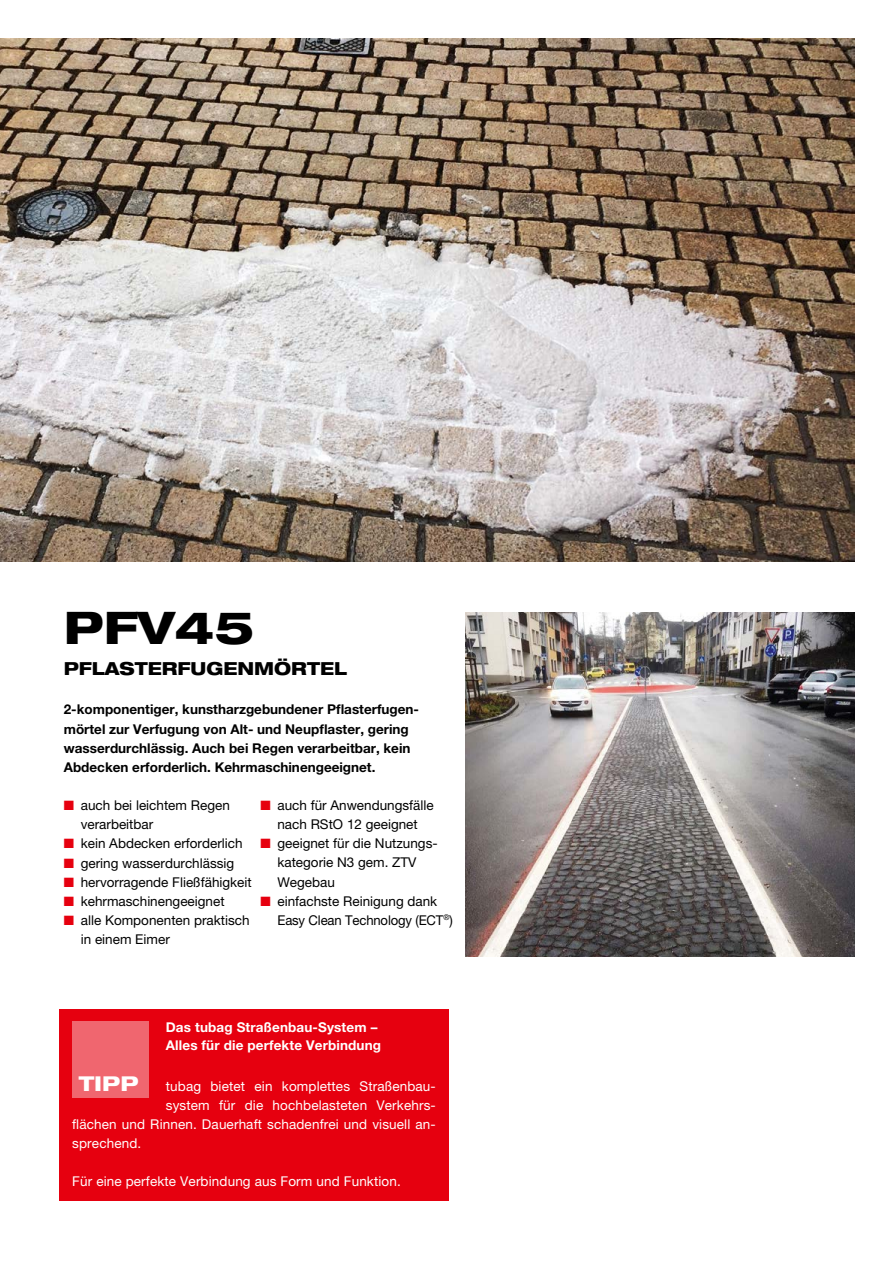
<style>
.page{position:relative;width:893px;height:1263px;background:#fff}
.page>*{position:absolute;margin:0;border:0;box-sizing:border-box;transform-origin:0 0}
.t1{font:800 expanded 45px "Helvetica Neue LT Pro";color:#000}
.t2{font:800 expanded 20.4px "Helvetica Neue LT Pro";color:#fff}
.t3{font:800 expanded 18px "Helvetica Neue LT Pro";color:#000;scale:.95 1}
.t4{font:13.5px/19.2px "Helvetica Neue LT Pro";color:#000}
.t5{font:700 13.5px/19.2px "Helvetica Neue LT Pro";color:#000}
.t6{font:13.5px "Helvetica Neue LT Pro";letter-spacing:.01em;color:#fff}
.t7{font:700 13.5px/18px "Helvetica Neue LT Pro";letter-spacing:.01em;color:#fff}
.s1{color:#e6000f}
</style>
<div class="page">
<img style="left:466px;top:612px;width:389px;height:345px">
<img style="left:0;top:38px;width:854px;height:523px">
<div style="left:60px;top:1009px;width:389px;height:191px;background:#e6000f"></div>
<div style="left:72px;top:1022px;width:77px;height:76px;background:#f0666f"></div>
<h1 class="t1" style="left:64px;top:599px;width:192px">PFV45</h1>
<h3 class="t3" style="left:64px;top:656px;width:300px">PFLASTERFUGENMÖRTEL</h3>
<p class="t5" style="left:64px;top:700px;width:355px">2-komponentiger, kunstharzgebundener Pflasterfugen&shy;mörtel zur Verfugung von Alt- und Neupflaster, gering wasserdurchlässig. Auch bei Regen verarbeitbar, kein Abdecken erforderlich. Kehrmaschinengeeignet.</p>
<p class="t4" style="left:81px;top:795px;width:151px;text-indent:-17px"><span class="s1">■</span> auch bei leichtem Regen verarbeitbar</p>
<p class="t4" style="left:64px;top:834px;width:180px"><span class="s1">■</span> kein Abdecken erforderlich</p>
<p class="t4" style="left:64px;top:853px;width:172px"><span class="s1">■</span> gering wasserdurchlässig</p>
<p class="t4" style="left:64px;top:872px;width:190px"><span class="s1">■</span> hervorragende Fließfähigkeit</p>
<p class="t4" style="left:64px;top:891px;width:162px"><span class="s1">■</span> kehrmaschinengeeignet</p>
<p class="t4" style="left:81px;top:910px;width:170px;text-indent:-17px"><span class="s1">■</span> alle Komponenten praktisch in einem Eimer</p>
<p class="t4" style="left:260px;top:795px;width:175px;text-align:center"><span class="s1">■</span> auch für Anwendungsfälle nach RStO 12 geeignet</p>
<p class="t4" style="left:277px;top:834px;width:162px;text-indent:-17px"><span class="s1">■</span> geeignet für die Nutzungs&shy;kategorie N3 gem. ZTV<br>Wegebau</p>
<p class="t4" style="left:277px;top:891px;width:177px;text-indent:-17px"><span class="s1">■</span> einfachste Reinigung dank<br>Easy Clean Technology (ECT<sup>®</sup>)</p>
<p class="t7" style="left:166px;top:1017px;width:217px">Das tubag Straßenbau-System –<br>Alles für die perfekte Verbindung</p>
<p class="t6" style="left:166px;top:1078px;width:271px">tubag bietet ein komplettes Straßenbau-</p>
<p class="t6" style="left:166px;top:1097px;width:272px">system für die hochbelasteten Verkehrs-</p>
<p class="t6" style="left:72px;top:1116px;width:365px">flächen und Rinnen. Dauerhaft schadenfrei und visuell an-</p>
<p class="t6" style="left:72px;top:1135px;width:70px">sprechend.</p>
<p class="t6" style="left:72px;top:1173px;width:330px">Für eine perfekte Verbindung aus Form und Funktion.</p>
<h2 class="t2" style="left:79px;top:1070px;width:61px">TIPP</h2>
</div>
